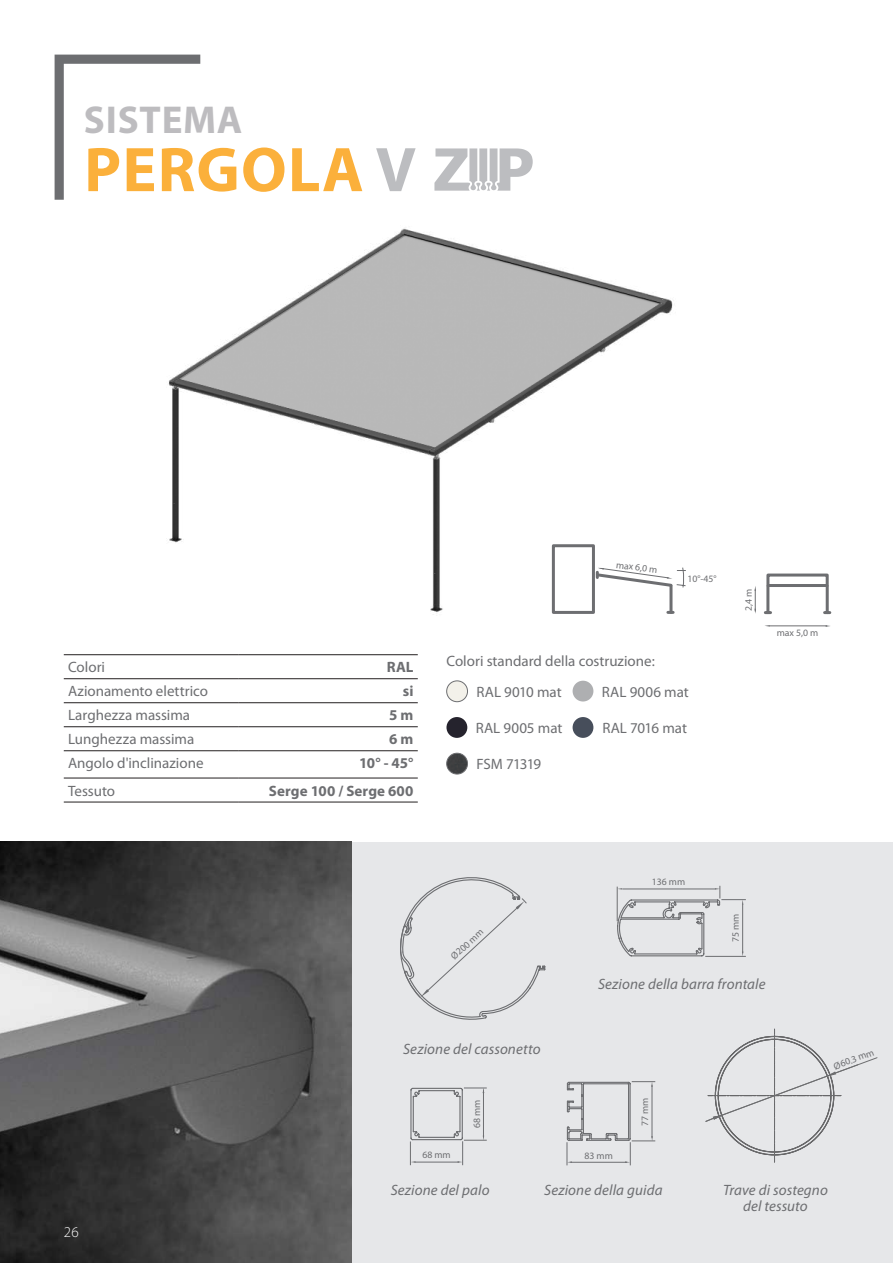
<style>
.page{position:relative;width:893px;height:1263px;background:#fff}
.page>*{position:absolute;margin:0;border:0;box-sizing:border-box;transform-origin:0 0}
.t1{font:700 63.6px "Myriad Pro";letter-spacing:.02em;color:#fbb03b}
.t2{font:700 39px "Myriad Pro";letter-spacing:.02em;color:#bdbcbf}
.t3{font:15px "Myriad Pro";color:#6d6e71}
.t4{font:italic 15px/16.5px "Myriad Pro";letter-spacing:.01em;color:#6d6e71;text-align:center}
.t5{font:700 15px "Myriad Pro";letter-spacing:.005em;color:#6d6e71}
.t6{font:15px "Myriad Pro";letter-spacing:-.045em;color:#6d6e71}
.t7{font:300 15px "Myriad Pro";color:#fff}
.t8{font:9.75px "Myriad Pro";color:#6d6e71}
.t9{font:9.75px "Myriad Pro";color:#6d6e71}
.s1{color:#bcbdc0}
.s2{font-style:inherit}
</style>
<div class="page">
<div style="left:351px;top:842px;width:542px;height:421px;background:#e6e7e9"></div>
<svg style="left:55px;top:55px;width:145px;height:145px"></svg>
<img style="left:168px;top:228px;width:507px;height:386px">
<hr style="left:64px;top:654px;width:174px;height:1px;background:#231f20">
<hr style="left:238px;top:654px;width:180px;height:1px;background:#231f20">
<hr style="left:64px;top:678px;width:174px;height:1px;background:#231f20">
<hr style="left:238px;top:678px;width:180px;height:1px;background:#231f20">
<hr style="left:64px;top:702px;width:174px;height:1px;background:#231f20">
<hr style="left:238px;top:702px;width:180px;height:1px;background:#231f20">
<hr style="left:64px;top:726px;width:174px;height:1px;background:#231f20">
<hr style="left:238px;top:726px;width:180px;height:1px;background:#231f20">
<hr style="left:64px;top:750px;width:174px;height:1px;background:#231f20">
<hr style="left:238px;top:750px;width:180px;height:1px;background:#231f20">
<hr style="left:64px;top:778px;width:174px;height:1px;background:#231f20">
<hr style="left:238px;top:778px;width:180px;height:1px;background:#231f20">
<hr style="left:64px;top:802px;width:174px;height:1px;background:#231f20">
<hr style="left:238px;top:802px;width:180px;height:1px;background:#231f20">
<div style="left:446px;top:717px;width:21px;height:21px;background:#25232d;border-radius:50%"></div>
<img style="left:447px;top:681px;width:20px;height:21px;border-radius:10px">
<div style="left:446px;top:681px;width:22px;height:21px;border:1px solid #6d6e71;border-radius:50%"></div>
<div style="left:573px;top:717px;width:20px;height:21px;background:#474e5b;border-radius:50%"></div>
<img style="left:447px;top:753px;width:20px;height:21px;border-radius:10px">
<div style="left:446px;top:753px;width:22px;height:21px;border:1px solid #6d6e71;border-radius:50%"></div>
<img style="left:0;top:842px;width:351px;height:421px">
<svg style="left:410px;top:1087px;width:77px;height:78px"></svg>
<svg style="left:566px;top:1081px;width:89px;height:84px"></svg>
<svg style="left:616px;top:886px;width:130px;height:71px"></svg>
<svg style="left:400px;top:877px;width:146px;height:143px"></svg>
<div style="left:766px;top:573px;width:63px;height:14px;border:3px solid #6d6e71"></div>
<hr style="left:826px;top:586px;width:3px;height:27px;background:#6d6e71">
<hr style="left:766px;top:586px;width:3px;height:27px;background:#6d6e71">
<hr style="left:769px;top:626px;width:58px;height:1px;background:#6d6e71">
<svg style="left:754px;top:586px;width:2px;height:28px"></svg>
<svg style="left:668px;top:611px;width:5px;height:3px"></svg>
<svg style="left:595px;top:567px;width:91px;height:22px"></svg>
<hr style="left:669px;top:586px;width:3px;height:26px;background:#6d6e71">
<div style="left:552px;top:544px;width:43px;height:70px;border:3px solid #6d6e71"></div>
<svg style="left:434px;top:148px;width:99px;height:43px"></svg>
<svg style="left:706px;top:1029px;width:171px;height:133px"></svg>
<h2 class="t2" style="left:84px;top:103px;width:160px">SISTEMA</h2>
<h1 class="t1" style="left:84px;top:143px;width:333px">PERGOLA <span class="s1">V</span></h1>
<p class="t3" style="left:68px;top:660px;width:39px">Colori</p>
<p class="t5" style="left:387px;top:661px;width:28px">RAL</p>
<p class="t3" style="left:68px;top:684px;width:141px">Azionamento elettrico</p>
<p class="t5" style="left:403px;top:685px;width:12px">si</p>
<p class="t3" style="left:68px;top:708px;width:124px">Larghezza massima</p>
<p class="t5" style="left:389px;top:709px;width:26px">5 m</p>
<p class="t3" style="left:68px;top:732px;width:128px">Lunghezza massima</p>
<p class="t5" style="left:389px;top:733px;width:26px">6 m</p>
<p class="t3" style="left:68px;top:756px;width:137px">Angolo d'inclinazione</p>
<p class="t5" style="left:359px;top:757px;width:56px">10° - 45°</p>
<p class="t3" style="left:68px;top:783px;width:49px">Tessuto</p>
<p class="t5" style="left:269px;top:784px;width:146px">Serge 100 / Serge 600</p>
<p class="t8" style="left:617px;top:559px;width:43px;rotate:8deg">max 6,0 m</p>
<p class="t3" style="left:446px;top:653px;width:210px">Colori standard della costruzione:</p>
<p class="t9" style="left:687px;top:573px;width:31px"><span class="s2">10°</span>-45°</p>
<p class="t3" style="left:477px;top:684px;width:87px">RAL 9010 mat</p>
<p class="t3" style="left:602px;top:684px;width:88px">RAL 9006 mat</p>
<p class="t3" style="left:602px;top:720px;width:86px">RAL 7016 mat</p>
<p class="t6" style="left:477px;top:757px;width:66px">FSM 71319</p>
<p class="t3" style="left:476px;top:720px;width:88px">RAL 9005 mat</p>
<p class="t8" style="left:744px;top:611px;width:23px;rotate:-90deg">2,4 m</p>
<p class="t8" style="left:777px;top:628px;width:43px">max 5,0 m</p>
<p class="t8" style="left:449px;top:954px;width:42px;rotate:-42deg">Ø200 mm</p>
<p class="t4" style="left:403px;top:1042px;width:139px">Sezione del cassonetto</p>
<p class="t8" style="left:422px;top:1150px;width:30px">68 mm</p>
<p class="t8" style="left:472px;top:1128px;width:30px;rotate:-90deg">68 mm</p>
<p class="t8" style="left:652px;top:876px;width:35px">136 mm</p>
<p class="t8" style="left:731px;top:942px;width:30px;rotate:-90deg">75 mm</p>
<p class="t4" style="left:598px;top:977px;width:169px">Sezione della barra frontale</p>
<p class="t8" style="left:584px;top:1150px;width:30px">83 mm</p>
<p class="t8" style="left:640px;top:1126px;width:30px;rotate:-90deg">77 mm</p>
<p class="t8" style="left:832px;top:1062px;width:44px;rotate:-20deg">Ø60.3 mm</p>
<p class="t7" style="left:64px;top:1226px;width:16px">26</p>
<p class="t4" style="left:391px;top:1183px;width:100px">Sezione del palo</p>
<p class="t4" style="left:544px;top:1182px;width:120px">Sezione della guida</p>
<p class="t4" style="left:723px;top:1183px;width:106px">Trave di sostegno del tessuto</p>
</div>
